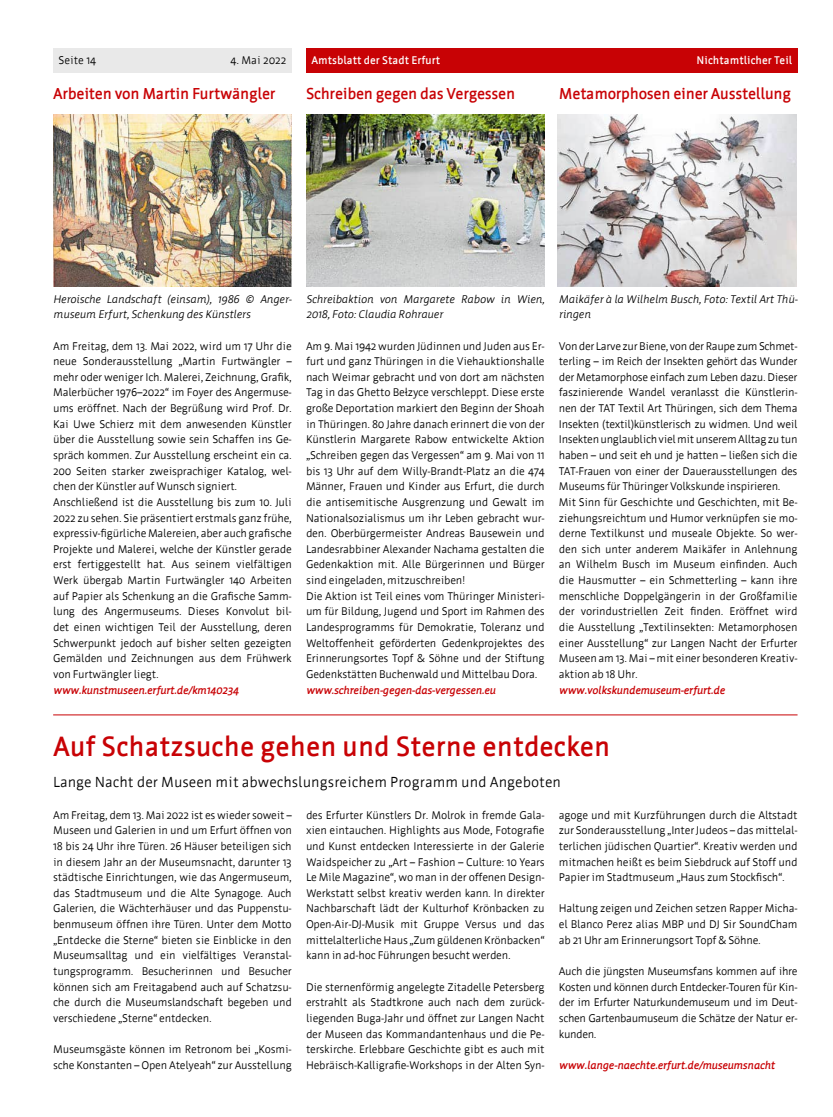
<style>
.page{position:relative;width:833px;height:1117px;background:#fff}
.page>*{position:absolute;margin:0;border:0;box-sizing:border-box;transform-origin:0 0}
.H1-u1{font:700 27.5px "Werk";color:#c80205}
.H1-u3{font:700 15.62px "Werk";letter-spacing:-.02em;color:#c80205}
.P-uz{font:14.38px "Werk";color:#000}
.P-Normal1{font:11px/15.6px "Werk";letter-spacing:-.02em;color:#000;text-align:justify}
.P-Normal{font:11px/15.6px "Werk";letter-spacing:-.02em;color:#000;text-align:justify}
.t1{font:italic 11px/15.6px "Werk";letter-spacing:-.02em;color:#000}
.P-Normal-2{font:italic 700 11px "Werk";letter-spacing:-.02em;color:#c80205}
.t2{font:700 11px "Werk";color:#fff}
</style>
<div class="page">
<div style="left:53px;top:48px;width:239px;height:25px;background:#e9e9e9"></div>
<div style="left:306px;top:48px;width:491px;height:25px;background:#c80205"></div>
<img style="left:53px;top:115px;width:239px;height:172px">
<img style="left:306px;top:115px;width:238px;height:172px">
<img style="left:557px;top:115px;width:239px;height:172px">
<hr style="left:53px;top:714px;width:744px;height:1px;background:#c80205">
<p class="P-Normal1" style="left:58px;top:53px;width:39px">Seite 14</p>
<p class="P-Normal1" style="left:230px;top:53px;width:57px">4. Mai 2022</p>
<p class="t2" style="left:311px;top:55px;width:131px">Amtsblatt der Stadt Erfurt</p>
<p class="t2" style="left:696px;top:55px;width:97px">Nichtamtlicher Teil</p>
<h1 class="H1-u3" style="left:53px;top:85px;width:224px">Arbeiten von Martin Furtwängler</h1>
<h1 class="H1-u3" style="left:306px;top:85px;width:211px">Schreiben gegen das Vergessen</h1>
<h1 class="H1-u3" style="left:559px;top:85px;width:234px">Metamorphosen einer Ausstellung</h1>
<p class="t1" style="left:53px;top:291px;width:239px">Heroische Landschaft (einsam), 1986 © Anger&shy;museum Erfurt, Schenkung des Künstlers</p>
<p class="P-Normal1" style="left:53px;top:338px;width:240px">Am Freitag, dem 13. Mai 2022, wird um 17 Uhr die neue Sonderausstellung „Martin Furtwängler – mehr oder weniger Ich. Malerei, Zeichnung, Grafik, Malerbücher 1976–2022“ im Foyer des Angermuse&shy;ums eröffnet. Nach der Begrüßung wird Prof. Dr.<br>Kai Uwe Schierz mit dem anwesenden Künstler über die Ausstellung sowie sein Schaffen ins Ge&shy;spräch kommen. Zur Ausstellung erscheint ein ca.<br>200 Seiten starker zweisprachiger Katalog, wel&shy;chen der Künstler auf Wunsch signiert.</p>
<p class="P-Normal1" style="left:53px;top:494px;width:240px">Anschließend ist die Ausstellung bis zum 10. Juli 2022 zu sehen. Sie präsentiert erstmals ganz frühe, expressiv-figürliche Malereien, aber auch grafische Projekte und Malerei, welche der Künstler gerade erst fertiggestellt hat. Aus seinem vielfältigen Werk übergab Martin Furtwängler 140 Arbeiten auf Papier als Schenkung an die Grafische Samm&shy;lung des Angermuseums. Dieses Konvolut bil&shy;det einen wichtigen Teil der Ausstellung, deren Schwerpunkt jedoch auf bisher selten gezeigten Gemälden und Zeichnungen aus dem Frühwerk von Furtwängler liegt.</p>
<p class="P-Normal-2" style="left:53px;top:683px;width:187px">www.kunstmuseen.erfurt.de/km140234</p>
<p class="t1" style="left:306px;top:291px;width:240px">Schreibaktion von Margarete Rabow in Wien,<br>2018, Foto: Claudia Rohrauer</p>
<p class="P-Normal1" style="left:306px;top:338px;width:240px">Am 9. Mai 1942 wurden Jüdinnen und Juden aus Er&shy;furt und ganz Thüringen in die Viehauktionshalle nach Weimar gebracht und von dort am nächsten Tag in das Ghetto Bełzyce verschleppt. Diese erste große Deportation markiert den Beginn der Shoah in Thüringen. 80 Jahre danach erinnert die von der Künstlerin Margarete Rabow entwickelte Aktion „Schreiben gegen das Vergessen“ am 9. Mai von 11 bis 13 Uhr auf dem Willy-Brandt-Platz an die 474<br>Männer, Frauen und Kinder aus Erfurt, die durch die antisemitische Ausgrenzung und Gewalt im Nationalsozialismus um ihr Leben gebracht wur&shy;den. Oberbürgermeister Andreas Bausewein und Landesrabbiner Alexander Nachama gestalten die Gedenkaktion mit. Alle Bürgerinnen und Bürger sind eingeladen, mitzuschreiben!</p>
<p class="P-Normal1" style="left:306px;top:588px;width:240px">Die Aktion ist Teil eines vom Thüringer Ministeri&shy;um für Bildung, Jugend und Sport im Rahmen des Landesprogramms für Demokratie, Toleranz und Weltoffenheit geförderten Gedenkprojektes des Erinnerungsortes Topf &amp; Söhne und der Stiftung Gedenkstätten Buchenwald und Mittelbau Dora.</p>
<p class="P-Normal-2" style="left:306px;top:683px;width:191px">www.schreiben-gegen-das-vergessen.eu</p>
<p class="t1" style="left:559px;top:291px;width:240px">Maikäfer à la Wilhelm Busch, Foto: Textil Art Thü&shy;ringen</p>
<p class="P-Normal1" style="left:559px;top:338px;width:240px">Von der Larve zur Biene, von der Raupe zum Schmet&shy;terling – im Reich der Insekten gehört das Wunder der Metamorphose einfach zum Leben dazu. Dieser faszinierende Wandel veranlasst die Künstlerin&shy;nen der TAT Textil Art Thüringen, sich dem Thema Insekten (textil)künstlerisch zu widmen. Und weil Insekten unglaublich viel mit unserem Alltag zu tun haben – und seit eh und je hatten – ließen sich die TAT-Frauen von einer der Dauerausstellungen des Museums für Thüringer Volkskunde inspirieren.</p>
<p class="P-Normal1" style="left:559px;top:494px;width:240px">Mit Sinn für Geschichte und Geschichten, mit Be&shy;ziehungsreichtum und Humor verknüpfen sie mo&shy;derne Textilkunst und museale Objekte. So wer&shy;den sich unter anderem Maikäfer in Anlehnung an Wilhelm Busch im Museum einfinden. Auch die Hausmutter – ein Schmetterling – kann ihre menschliche Doppelgängerin in der Großfamilie der vorindustriellen Zeit finden. Eröffnet wird die Ausstellung „Textilinsekten: Metamorphosen einer Ausstellung“ zur Langen Nacht der Erfurter Museen am 13. Mai – mit einer besonderen Kreativ&shy;aktion ab 18 Uhr.</p>
<p class="P-Normal-2" style="left:559px;top:683px;width:168px">www.volkskundemuseum-erfurt.de</p>
<h1 class="H1-u1" style="left:53px;top:731px;width:559px">Auf Schatzsuche gehen und Sterne entdecken</h1>
<p class="P-uz" style="left:53px;top:774px;width:509px">Lange Nacht der Museen mit abwechslungsreichem Programm und Angeboten</p>
<p class="P-Normal" style="left:53px;top:806px;width:240px">Am Freitag, dem 13. Mai 2022 ist es wieder soweit – Museen und Galerien in und um Erfurt öffnen von 18 bis 24 Uhr ihre Türen. 26 Häuser beteiligen sich in diesem Jahr an der Museumsnacht, darunter 13 städtische Einrichtungen, wie das Angermuseum, das Stadtmuseum und die Alte Synagoge. Auch Galerien, die Wächterhäuser und das Puppenstu&shy;benmuseum öffnen ihre Türen. Unter dem Motto „Entdecke die Sterne“ bieten sie Einblicke in den Museumsalltag und ein vielfältiges Veranstal&shy;tungsprogramm. Besucherinnen und Besucher können sich am Freitagabend auch auf Schatzsu&shy;che durch die Museumslandschaft begeben und verschiedene „Sterne“ entdecken.</p>
<p class="P-Normal" style="left:53px;top:1041px;width:240px">Museumsgäste können im Retronom bei „Kosmi&shy;sche Konstanten – Open Atelyeah“ zur Ausstellung</p>
<p class="P-Normal" style="left:306px;top:806px;width:240px">des Erfurter Künstlers Dr. Molrok in fremde Gala&shy;xien eintauchen. Highlights aus Mode, Fotografie und Kunst entdecken Interessierte in der Galerie Waidspeicher zu „Art – Fashion – Culture: 10 Years Le Mile Magazine“, wo man in der offenen Design-Werkstatt selbst kreativ werden kann. In direkter Nachbarschaft lädt der Kulturhof Krönbacken zu Open-Air-DJ-Musik mit Gruppe Versus und das mittelalterliche Haus „Zum güldenen Krönbacken“ kann in ad-hoc Führungen besucht werden.</p>
<p class="P-Normal" style="left:306px;top:978px;width:240px">Die sternenförmig angelegte Zitadelle Petersberg erstrahlt als Stadtkrone auch nach dem zurück&shy;liegenden Buga-Jahr und öffnet zur Langen Nacht der Museen das Kommandantenhaus und die Pe&shy;terskirche. Erlebbare Geschichte gibt es auch mit Hebräisch-Kalligrafie-Workshops in der Alten Syn-</p>
<p class="P-Normal" style="left:559px;top:806px;width:240px">agoge und mit Kurzführungen durch die Altstadt zur Sonderausstellung „Inter Judeos – das mittelal&shy;terlichen jüdischen Quartier“. Kreativ werden und mitmachen heißt es beim Siebdruck auf Stoff und Papier im Stadtmuseum „Haus zum Stockfisch“.</p>
<p class="P-Normal" style="left:559px;top:900px;width:240px">Haltung zeigen und Zeichen setzen Rapper Micha&shy;el Blanco Perez alias MBP und DJ Sir SoundCham ab 21 Uhr am Erinnerungsort Topf &amp; Söhne.</p>
<p class="P-Normal" style="left:559px;top:963px;width:240px">Auch die jüngsten Museumsfans kommen auf ihre Kosten und können durch Entdecker-Touren für Kin&shy;der im Erfurter Naturkundemuseum und im Deut&shy;schen Gartenbaumuseum die Schätze der Natur er&shy;kunden.</p>
<p class="P-Normal-2" style="left:559px;top:1058px;width:218px">www.lange-naechte.erfurt.de/museumsnacht</p>
</div>
